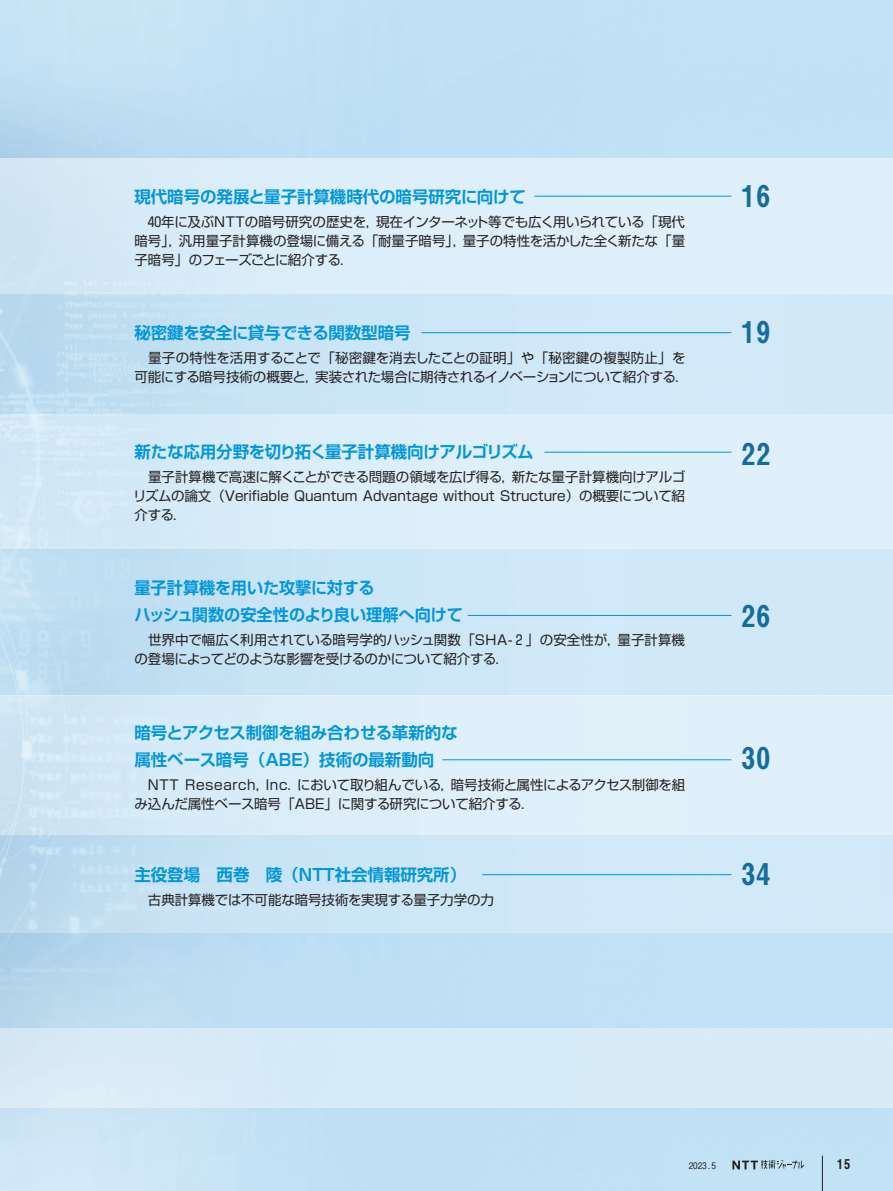
<style>
.page{position:relative;width:893px;height:1191px;background:#fff}
.page>*{position:absolute;margin:0;border:0;box-sizing:border-box;transform-origin:0 0}
.t1{font:30px "Midashi Go Pro MB31";color:#146d9e}
.t2{font:700 16.5px/26.5px "Shin Go Pro De";letter-spacing:-.005em;color:#0096da}
.t3{font:13.5px/19.2px "Shin Go Pro";letter-spacing:-.01em;color:#262324}
.t4{font:13.5px "Midashi Go Pr 6 MB31";color:#231f20}
.t5{font:500 9px "Gothic BBB Pr 6";color:#231f20}
</style>
<div class="page">
<div style="left:0;top:1029px;width:893px;height:78px;background:#d8ebf8"></div>
<img style="left:0;top:695px;width:893px;height:1px">
<hr style="left:421px;top:332px;width:310px;height:1px;background:#0095d9">
<hr style="left:468px;top:615px;width:263px;height:1px;background:#0095d9">
<hr style="left:482px;top:874px;width:249px;height:1px;background:#0095d9">
<hr style="left:534px;top:196px;width:197px;height:1px;background:#0095d9">
<hr style="left:544px;top:452px;width:187px;height:1px;background:#0095d9">
<hr style="left:442px;top:759px;width:289px;height:1px;background:#0095d9">
<svg style="left:732px;top:1160px;width:73px;height:9px"></svg>
<hr style="left:822px;top:1155px;width:1px;height:36px;background:#231f20">
<p class="t2" style="left:134px;top:181px;width:393px">現代暗号の発展と量子計算機時代の暗号研究に向けて</p>
<p class="t3" style="left:134px;top:210px;width:552px;text-align:justify">　40年に及ぶNTTの暗号研究の歴史を，現在インターネット等でも広く用いられている「現代暗号」，汎用量子計算機の登場に備える「耐量子暗号」，量子の特性を活かした全く新たな「量子暗号」のフェーズごとに紹介する．</p>
<p class="t2" style="left:134px;top:317px;width:278px">秘密鍵を安全に貸与できる関数型暗号</p>
<p class="t3" style="left:134px;top:346px;width:555px">　量子の特性を活用することで「秘密鍵を消去したことの証明」や「秘密鍵の複製防止」を可能にする暗号技術の概要と，実装された場合に期待されるイノベーションについて紹介する．</p>
<p class="t2" style="left:134px;top:436px;width:401px">新たな応用分野を切り拓く量子計算機向けアルゴリズム</p>
<p class="t3" style="left:133px;top:465px;width:554px;text-align:justify">　量子計算機で高速に解くことができる問題の領域を広げ得る，新たな量子計算機向けアルゴリズムの論文（Verifiable Quantum Advantage without Structure）の概要について紹介する．</p>
<p class="t2" style="left:134px;top:572px;width:330px">量子計算機を用いた攻撃に対する<br>ハッシュ関数の安全性のより良い理解へ向けて</p>
<p class="t3" style="left:134px;top:628px;width:552px">　世界中で幅広く利用されている暗号学的ハッシュ関数「SHA- 2 」の安全性が，量子計算機の登場によってどのような影響を受けるのかについて紹介する．</p>
<p class="t2" style="left:134px;top:718px;width:325px">暗号とアクセス制御を組み合わせる革新的な属性ベース暗号（ABE）技術の最新動向</p>
<p class="t3" style="left:134px;top:773px;width:552px">　NTT Research，Inc．において取り組んでいる，暗号技術と属性によるアクセス制御を組み込んだ属性ベース暗号「ABE」に関する研究について紹介する．</p>
<p class="t2" style="left:134px;top:859px;width:333px">主役登場　西巻　陵（NTT社会情報研究所）</p>
<p class="t3" style="left:134px;top:888px;width:361px">　古典計算機では不可能な暗号技術を実現する量子力学の力</p>
<h1 class="t1" style="left:741px;top:171px;width:32px">16</h1>
<h1 class="t1" style="left:741px;top:307px;width:32px">19</h1>
<h1 class="t1" style="left:741px;top:429px;width:32px">22</h1>
<h1 class="t1" style="left:741px;top:591px;width:32px">26</h1>
<h1 class="t1" style="left:741px;top:734px;width:32px">30</h1>
<h1 class="t1" style="left:741px;top:849px;width:32px">34</h1>
<p class="t5" style="left:689px;top:1158px;width:29px">2023.5</p>
<p class="t4" style="left:837px;top:1153px;width:15px">15</p>
</div>
